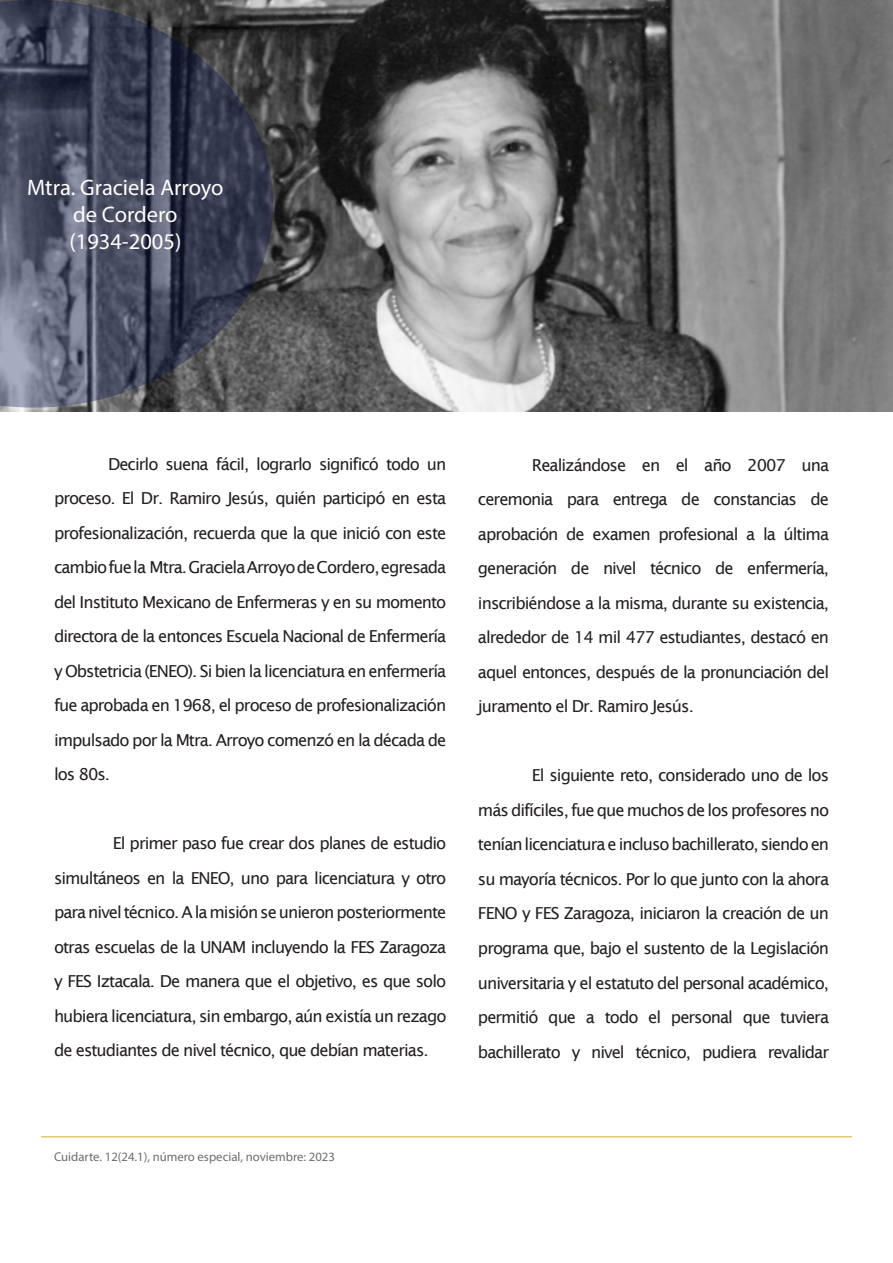
<style>
.page{position:relative;width:893px;height:1263px;background:#fff}
.page>*{position:absolute;margin:0;border:0;box-sizing:border-box;transform-origin:0 0}
.t1{font:22.5px "Myriad Pro";color:#fff}
.t2{font:16.5px/34.5px "Lucida Sans";letter-spacing:-.06em;color:#231f20;text-align:justify}
.t3{font:12.75px "Myriad Pro";color:#6c6d70}
</style>
<div class="page">
<hr style="left:41px;top:1136px;width:811px;height:1px;background:#d49f0c">
<img style="left:0;top:0;width:893px;height:411px">
<svg style="left:0;top:0;width:273px;height:408px;background:#494c5d"></svg>
<p class="t1" style="left:27px;top:173px;width:198px">Mtra. Graciela Arroyo</p>
<p class="t1" style="left:73px;top:200px;width:106px">de Cordero</p>
<p class="t1" style="left:69px;top:227px;width:114px">(1934-2005)</p>
<p class="t2" style="left:54px;top:447px;width:394px;text-indent:54px">Decirlo suena fácil, lograrlo significó todo un proceso. El Dr. Ramiro Jesús, quién participó en esta profesionalización, recuerda que la que inició con este cambio fue la Mtra. Graciela Arroyo de Cordero, egresada del Instituto Mexicano de Enfermeras y en su momento directora de la entonces Escuela Nacional de Enfermería y Obstetricia (ENEO). Si bien la licenciatura en enfermería fue aprobada en 1968, el proceso de profesionalización impulsado por la Mtra. Arroyo comenzó en la década de los 80s.</p>
<p class="t2" style="left:54px;top:826px;width:394px;text-indent:59px">El primer paso fue crear dos planes de estudio simultáneos en la ENEO, uno para licenciatura y otro para nivel técnico. A la misión se unieron posteriormente otras escuelas de la UNAM incluyendo la FES Zaragoza y FES Iztacala. De manera que el objetivo, es que solo hubiera licenciatura, sin embargo, aún existía un rezago de estudiantes de nivel técnico, que debían materias.</p>
<p class="t2" style="left:478px;top:448px;width:353px;text-indent:54px">Realizándose en el año 2007 una ceremonia para entrega de constancias de aprobación de examen profesional a la última generación de nivel técnico de enfermería, inscribiéndose a la misma, durante su existencia, alrededor de 14 mil 477 estudiantes, destacó en aquel entonces, después de la pronunciación del juramento el Dr. Ramiro Jesús.</p>
<p class="t2" style="left:478px;top:758px;width:353px;text-indent:54px">El siguiente reto, considerado uno de los más difíciles, fue que muchos de los profesores no tenían licenciatura e incluso bachillerato, siendo en su mayoría técnicos. Por lo que junto con la ahora FENO y FES Zaragoza, iniciaron la creación de un programa que, bajo el sustento de la Legislación universitaria y el estatuto del personal académico, permitió que a todo el personal que tuviera bachillerato y nivel técnico, pudiera revalidar</p>
<p class="t3" style="left:54px;top:1149px;width:283px">Cuidarte. 12(24.1), número especial, noviembre: 2023</p>
</div>
